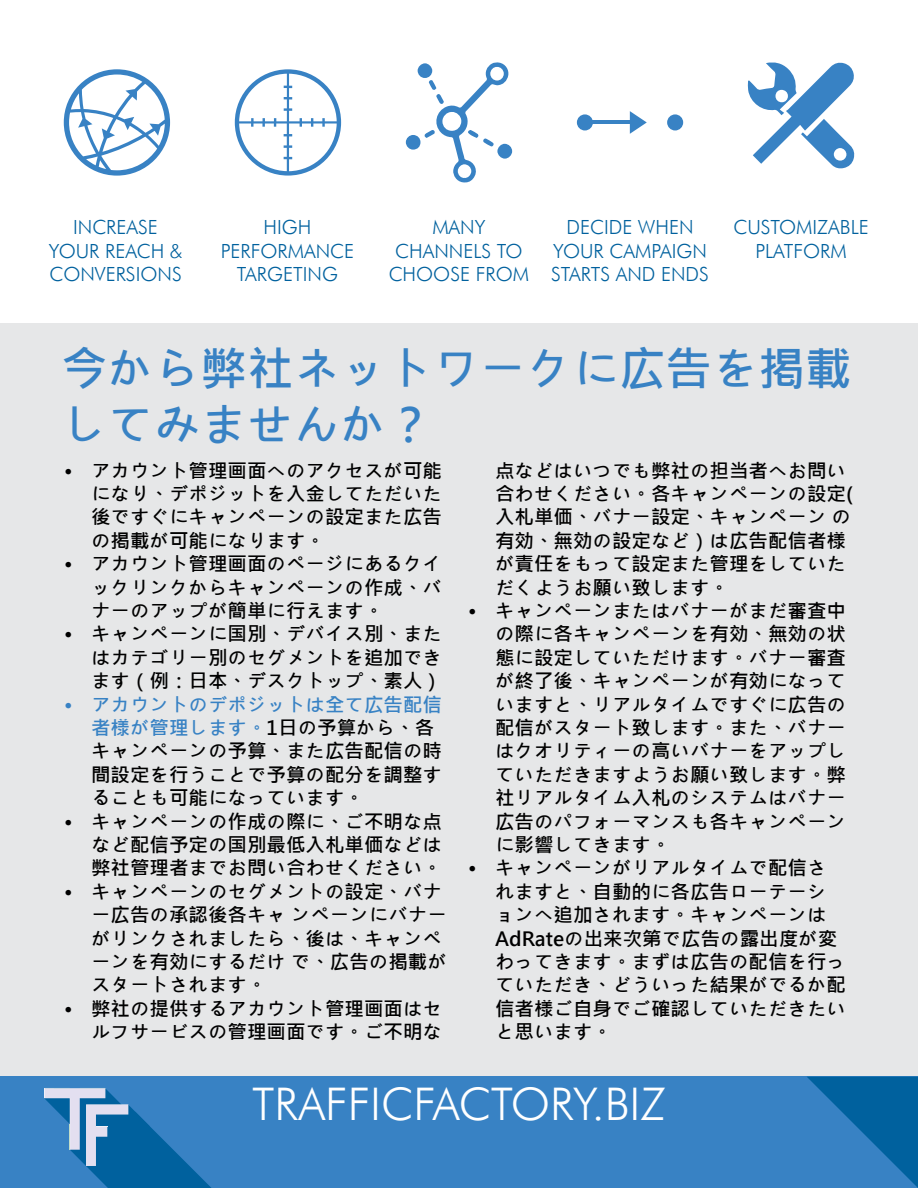
<style>
.page{position:relative;width:918px;height:1188px;background:#fff}
.page>*{position:absolute;margin:0;border:0;box-sizing:border-box;transform-origin:0 0}
.t1{font:700 46.5px/55.8px "Microsoft Jheng Hei";color:#3882c4}
.t2{font:300 45px "Futura BT";color:#fff}
.t3{font:700 19.5px/23.4px "Microsoft Jheng Hei";color:#000;text-align:justify}
.t4{font:300 19.5px/23.4px "Futura BT";color:#00619e;text-align:center}
.s1{color:#3882c4}
</style>
<div class="page">
<div style="left:0;top:323px;width:918px;height:754px;background:#e6e7e8"></div>
<div style="left:0;top:1077px;width:918px;height:111px;background:#3882c4"></div>
<svg style="left:807px;top:1077px;width:111px;height:111px"></svg>
<svg style="left:44px;top:1088px;width:167px;height:100px"></svg>
<svg style="left:64px;top:69px;width:106px;height:107px"></svg>
<svg style="left:235px;top:69px;width:106px;height:107px"></svg>
<div style="left:497px;top:144px;width:15px;height:15px;background:#3882c4;border-radius:50%"></div>
<div style="left:406px;top:135px;width:15px;height:15px;background:#3882c4;border-radius:50%"></div>
<div style="left:418px;top:63px;width:14px;height:15px;background:#3882c4;border-radius:50%"></div>
<svg style="left:424px;top:62px;width:85px;height:121px"></svg>
<hr style="left:587px;top:121px;width:49px;height:3px;background:#3882c4">
<div style="left:577px;top:114px;width:16px;height:16px;background:#3882c4;border-radius:50%"></div>
<div style="left:667px;top:114px;width:16px;height:16px;background:#3882c4;border-radius:50%"></div>
<svg style="left:630px;top:111px;width:17px;height:23px"></svg>
<svg style="left:748px;top:62px;width:107px;height:107px"></svg>
<p class="t4" style="left:49px;top:216px;width:135px">INCREASE<br>YOUR REACH &amp;<br>CONVERSIONS</p>
<p class="t4" style="left:221px;top:216px;width:135px">HIGH<br>PERFORMANCE<br>TARGETING</p>
<p class="t4" style="left:389px;top:216px;width:142px">MANY<br>CHANNELS TO<br>CHOOSE FROM</p>
<p class="t4" style="left:551px;top:216px;width:159px">DECIDE WHEN<br>YOUR CAMPAIGN<br>STARTS AND ENDS</p>
<p class="t4" style="left:733px;top:216px;width:137px">CUSTOMIZABLE<br>PLATFORM</p>
<h1 class="t1" style="left:61px;top:341px;width:792px">今から弊社ネットワークに広告を掲載してみませんか？</h1>
<p class="t3" style="left:91px;top:459px;width:352px;text-indent:-27px">• アカウント管理画面へのアクセスが可能になり、デポジットを入金してただいた後ですぐにキャンペーンの設定また広告の掲載が可能になります。</p>
<p class="t3" style="left:91px;top:552px;width:352px;text-indent:-27px">• アカウント管理画面のページにあるクイックリンクからキャンペーンの作成、バナーのアップが簡単に行えます。</p>
<p class="t3" style="left:91px;top:623px;width:352px;text-indent:-27px">• キャンペーンに国別、デバイス別、またはカテゴリー別のセグメントを追加できます（例：日本、デスクトップ、素人）</p>
<p class="t3" style="left:91px;top:693px;width:352px;text-align:left;text-indent:-27px"><span class="s1">• アカウントのデポジットは全て広告配信者様が管理します。</span>1日の予算から、各キャンペーンの予算、また広告配信の時間設定を行うことで予算の配分を調整することも可能になっています。</p>
<p class="t3" style="left:91px;top:810px;width:352px;text-indent:-27px">• キャンペーンの作成の際に、ご不明な点など配信予定の国別最低入札単価などは弊社管理者までお問い合わせください。</p>
<p class="t3" style="left:91px;top:880px;width:357px;text-align:left;text-indent:-27px">• キャンペーンのセグメントの設定、バナー広告の承認後各キャ ンペーンにバナーがリンクされましたら、後は、キャンペーンを有効にするだけ で、広告の掲載がスタートされます。</p>
<p class="t3" style="left:64px;top:997px;width:380px;text-align:right">• 弊社の提供するアカウント管理画面はセルフサービスの管理画面です。ご不明な</p>
<p class="t3" style="left:495px;top:459px;width:359px;text-align:left">点などはいつでも弊社の担当者へお問い合わせください。各キャンペーンの設定(入札単価、バナー設定、キャンペーン の有効、無効の設定など）は広告配信者様が責任をもって設定また管理をしていただくようお願い致します。</p>
<p class="t3" style="left:495px;top:599px;width:352px;text-indent:-27px">• キャンペーンまたはバナーがまだ審査中の際に各キャンペーンを有効、無効の状態に設定していただけます。バナー審査が終了後、キャンペーンが有効になっていますと、リアルタイムですぐに広告の配信がスタート致します。また、バナーはクオリティーの高いバナーをアップしていただきますようお願い致します。弊社リアルタイム入札のシステムはバナー広告のパフォーマンスも各キャンペーンに影響してきます。</p>
<p class="t3" style="left:495px;top:857px;width:352px;text-align:left;text-indent:-27px">• キャンペーンがリアルタイムで配信されますと、自動的に各広告ローテーションへ追加されます。キャンペーンは<br>AdRateの出来次第で広告の露出度が変わってきます。まずは広告の配信を行っていただき、どういった結果がでるか配信者様ご自身でご確認していただきたいと思います。</p>
<h2 class="t2" style="left:252px;top:1077px;width:415px">TRAFFICFACTORY.BIZ</h2>
</div>
